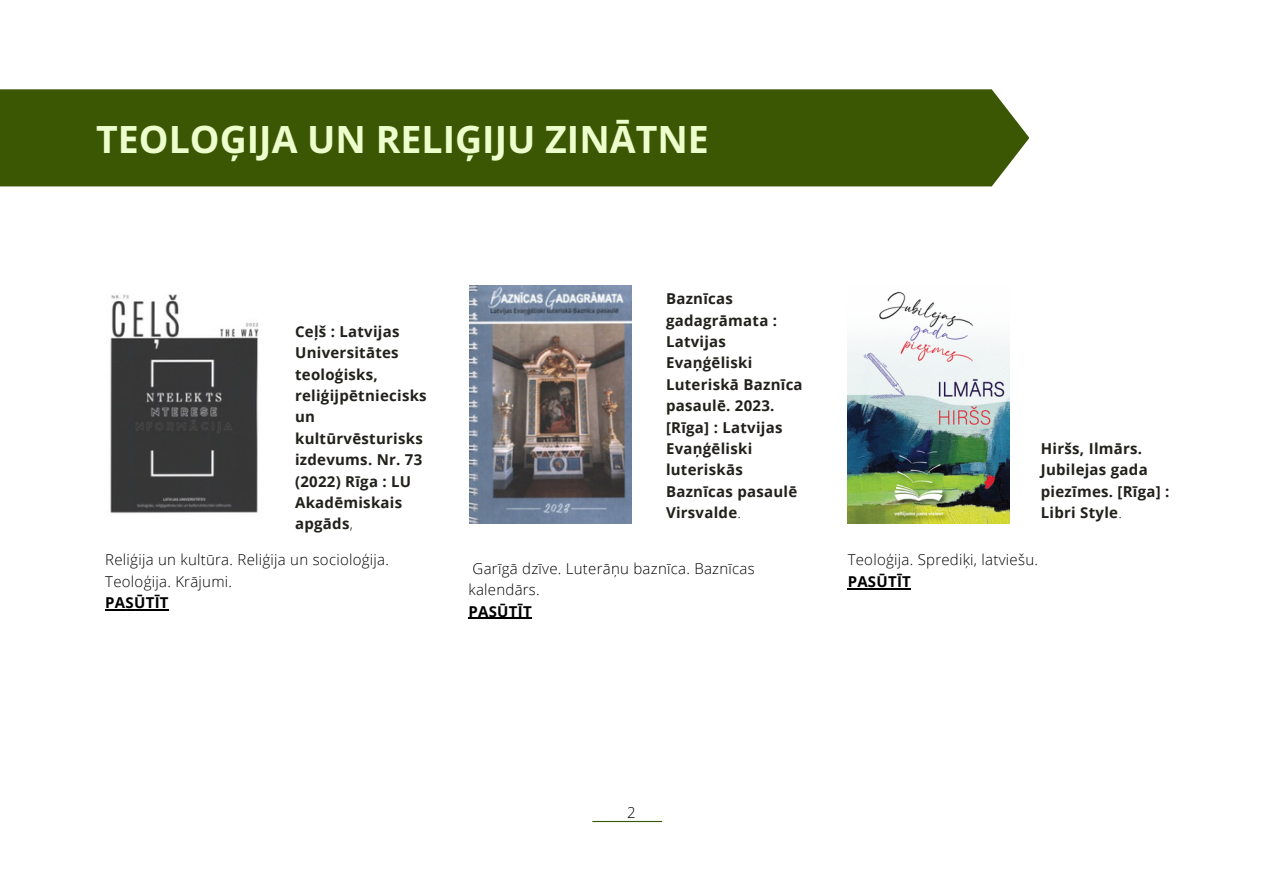
<style>
.page{position:relative;width:1263px;height:894px;background:#fff}
.page>*{position:absolute;margin:0;border:0;box-sizing:border-box;transform-origin:0 0}
.t1{font:700 37.5px "Open Sans";color:#edffcc}
.t2{font:700 15px/21.3px "Open Sans";letter-spacing:.02em;color:#22201b}
.t3{font:300 15px/21.3px "Open Sans";letter-spacing:.02em;color:#000}
.t4{font:700 15px "Open Sans";letter-spacing:.02em;color:#000}
.s1{font-weight:300}
.s2{font-weight:700}
</style>
<div class="page">
<div style="left:0;top:89px;width:1029px;height:97px;background:#3b5704"></div>
<img style="left:469px;top:285px;width:162px;height:238px">
<hr style="left:468px;top:617px;width:64px;height:1px;background:#000">
<hr style="left:592px;top:820px;width:70px;height:1px;background:#3b5704">
<img style="left:110px;top:294px;width:149px;height:220px">
<img style="left:847px;top:291px;width:163px;height:232px">
<hr style="left:848px;top:587px;width:63px;height:2px;background:#000">
<hr style="left:105px;top:609px;width:64px;height:1px;background:#000">
<p class="t1" style="left:96px;top:112px;width:614px">TEOLOĢIJA UN RELIĢIJU ZINĀTNE</p>
<p class="t2" style="left:295px;top:320px;width:133px">Ceļš : Latvijas<br>Universitātes teoloģisks, reliģijpētniecisks un kultūrvēsturisks izdevums. Nr. 73 (2022) Rīga : LU<br>Akadēmiskais apgāds<span class="s1">,</span></p>
<p class="t3" style="left:105px;top:548px;width:285px">Reliģija un kultūra. Reliģija un socioloģija.<br>Teoloģija. Krājumi.</p>
<p class="t4" style="left:105px;top:592px;width:65px">PASŪTĪT</p>
<p class="t2" style="left:666px;top:288px;width:138px">Baznīcas gadagrāmata :<br>Latvijas<br>Evaņģēliski<br>Luteriskā Baznīca pasaulē. 2023. [Rīga] : Latvijas<br>Evaņģēliski luteriskās<br>Baznīcas pasaulē<br>Virsvalde<span class="s1">.</span></p>
<p class="t3" style="left:468px;top:557px;width:288px">Garīgā dzīve. Luterāņu baznīca. Baznīcas kalendārs.<br><span class="s2">PASŪTĪT</span></p>
<p class="t2" style="left:1041px;top:437px;width:130px">Hiršs, Ilmārs.<br>Jubilejas gada piezīmes. [Rīga] :<br>Libri Style<span class="s1">.</span></p>
<p class="t3" style="left:848px;top:548px;width:192px">Teoloģija. Sprediķi, latviešu.<br><span class="s2">PASŪTĪT</span></p>
<p class="t3" style="left:627px;top:800px;width:10px">2</p>
</div>
